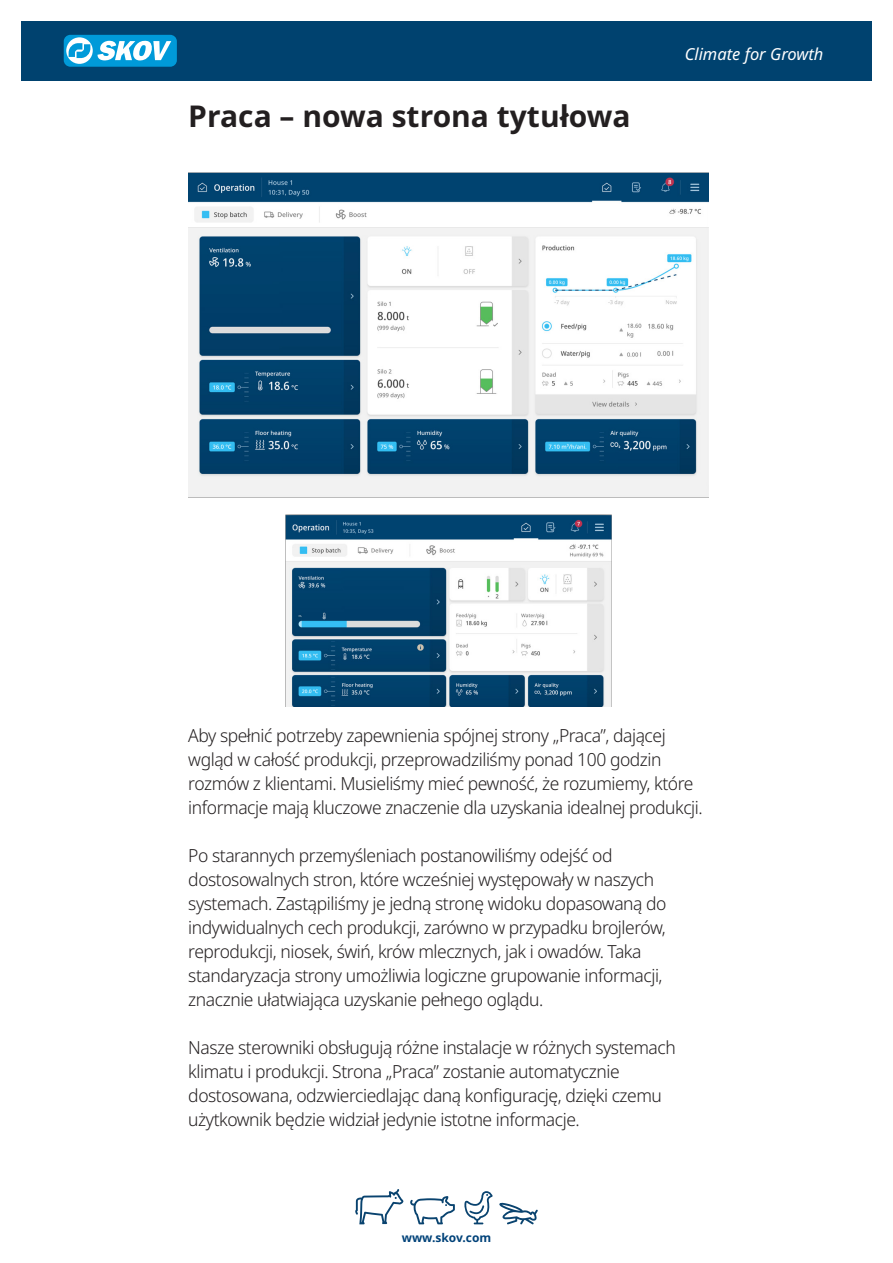
<style>
.page{position:relative;width:893px;height:1263px;background:#fff}
.page>*{position:absolute;margin:0;border:0;box-sizing:border-box;transform-origin:0 0}
.H2_Bold{font:700 30px "Noto Sans";color:#231f20}
.t1{font:300 18px/24px "Noto Sans";letter-spacing:-.025em;color:#231f20}
.t2{font:italic 16.5px "Noto Sans";color:#fff}
.t3{font:700 12px "Noto Sans";color:#004279}
</style>
<div class="page">
<div style="left:21px;top:21px;width:851px;height:59px;background:#00426f"></div>
<div style="left:64px;top:35px;width:113px;height:32px;background:#009ad9;border-radius:7px"></div>
<svg style="left:66px;top:37px;width:27px;height:27px"></svg>
<svg style="left:98px;top:40px;width:73px;height:21px"></svg>
<svg style="left:69px;top:43px;width:21px;height:15px"></svg>
<svg style="left:355px;top:1189px;width:48px;height:35px"></svg>
<svg style="left:410px;top:1196px;width:45px;height:28px"></svg>
<svg style="left:464px;top:1191px;width:29px;height:33px"></svg>
<svg style="left:499px;top:1202px;width:39px;height:22px"></svg>
<img style="left:188px;top:172px;width:521px;height:534px">
<p class="H2_Bold" style="left:188px;top:95px;width:444px">Praca – nowa strona tytułowa</p>
<p class="t2" style="left:685px;top:42px;width:140px">Climate for Growth</p>
<p class="t1" style="left:188px;top:724px;width:516px">Aby spełnić potrzeby zapewnienia spójnej strony „Praca”, dającej wgląd w całość produkcji, przeprowadziliśmy ponad 100 godzin rozmów z klientami. Musieliśmy mieć pewność, że rozumiemy, które informacje mają kluczowe znaczenie dla uzyskania idealnej produkcji.</p>
<p class="t1" style="left:188px;top:844px;width:480px">Po starannych przemyśleniach postanowiliśmy odejść od dostosowalnych stron, które wcześniej występowały w naszych systemach. Zastąpiliśmy je jedną stronę widoku dopasowaną do indywidualnych cech produkcji, zarówno w przypadku brojlerów, reprodukcji, niosek, świń, krów mlecznych, jak i owadów. Taka standaryzacja strony umożliwia logiczne grupowanie informacji, znacznie ułatwiająca uzyskanie pełnego oglądu.</p>
<p class="t1" style="left:188px;top:1036px;width:489px">Nasze sterowniki obsługują różne instalacje w różnych systemach klimatu i produkcji. Strona „Praca” zostanie automatycznie dostosowana, odzwierciedlając daną konfigurację, dzięki czemu użytkownik będzie widział jedynie istotne informacje.</p>
<p class="t3" style="left:402px;top:1229px;width:91px">www.skov.com</p>
</div>
